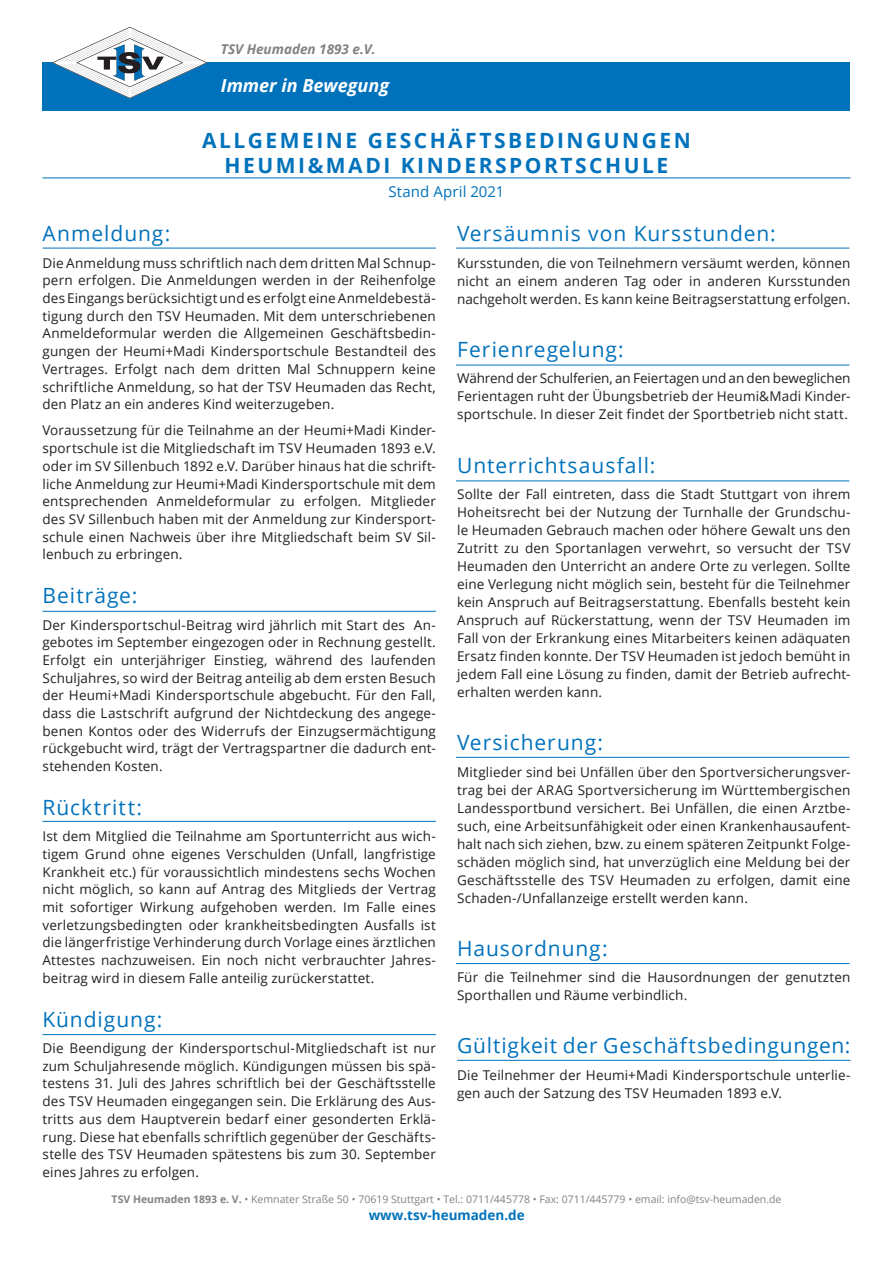
<style>
.page{position:relative;width:893px;height:1263px;background:#fff}
.page>*{position:absolute;margin:0;border:0;box-sizing:border-box;transform-origin:0 0}
.Fliesstext{font:21px "Open Sans";letter-spacing:.045em;color:#0072bc}
.t1{font:700 21px "Open Sans";letter-spacing:.12em;color:#0072bc}
.t2{font:italic 700 18px "Open Sans";color:#fff}
.t3{font:15px "Open Sans";letter-spacing:.005em;color:#0072bc}
.Fliesstext-2{font:13.5px/17.7px "Open Sans";letter-spacing:.01em;color:#231f20;text-align:justify}
.t4{font:700 13.5px "Open Sans";color:#0072bc}
.t5{font:italic 700 13.5px "Open Sans";color:#808285}
.t6{font:10.5px "Open Sans";color:#808285}
.s1{font-weight:700}
</style>
<div class="page">
<div style="left:43px;top:62px;width:807px;height:49px;background:#0072bc"></div>
<svg style="left:53px;top:27px;width:154px;height:71px"></svg>
<hr style="left:43px;top:248px;width:393px;height:1px;background:#0072bc">
<hr style="left:43px;top:611px;width:393px;height:1px;background:#0072bc">
<hr style="left:43px;top:821px;width:393px;height:1px;background:#0072bc">
<hr style="left:457px;top:1060px;width:393px;height:1px;background:#0072bc">
<hr style="left:43px;top:1034px;width:393px;height:1px;background:#0072bc">
<hr style="left:456px;top:248px;width:393px;height:1px;background:#0072bc">
<hr style="left:456px;top:365px;width:393px;height:1px;background:#0072bc">
<hr style="left:456px;top:480px;width:393px;height:1px;background:#0072bc">
<hr style="left:456px;top:757px;width:393px;height:1px;background:#0072bc">
<hr style="left:456px;top:963px;width:393px;height:1px;background:#0072bc">
<hr style="left:43px;top:178px;width:807px;height:1px;background:#0072bc">
<p class="t5" style="left:221px;top:39px;width:156px">TSV Heumaden 1893 e.V.</p>
<p class="t2" style="left:221px;top:73px;width:170px">Immer in Bewegung</p>
<p class="t1" style="left:202px;top:125px;width:490px">ALLGEMEINE GESCHÄFTSBEDINGUNGEN</p>
<p class="t1" style="left:225px;top:151px;width:445px">HEUMI&amp;MADI KINDERSPORTSCHULE</p>
<p class="t3" style="left:389px;top:181px;width:117px">Stand April 2021</p>
<p class="Fliesstext" style="left:43px;top:219px;width:129px">Anmeldung:</p>
<p class="Fliesstext-2" style="left:43px;top:254px;width:395px">Die Anmeldung muss schriftlich nach dem dritten Mal Schnup&shy;pern erfolgen. Die Anmeldungen werden in der Reihenfolge des Eingangs berücksichtigt und es erfolgt eine Anmeldebestä&shy;tigung durch den TSV Heumaden. Mit dem unterschriebenen Anmeldeformular werden die Allgemeinen Geschäftsbedin&shy;gungen der Heumi+Madi Kindersportschule Bestandteil des Vertrages. Erfolgt nach dem dritten Mal Schnuppern keine schriftliche Anmeldung, so hat der TSV Heumaden das Recht, den Platz an ein anderes Kind weiterzugeben.</p>
<p class="Fliesstext-2" style="left:43px;top:421px;width:395px">Voraussetzung für die Teilnahme an der Heumi+Madi Kinder&shy;sportschule ist die Mitgliedschaft im TSV Heumaden 1893 e.V. oder im SV Sillenbuch 1892 e.V. Darüber hinaus hat die schrift&shy;liche Anmeldung zur Heumi+Madi Kindersportschule mit dem entsprechenden Anmeldeformular zu erfolgen. Mitglieder des SV Sillenbuch haben mit der Anmeldung zur Kindersport&shy;schule einen Nachweis über ihre Mitgliedschaft beim SV Sil&shy;lenbuch zu erbringen.</p>
<p class="Fliesstext" style="left:43px;top:581px;width:96px">Beiträge:</p>
<p class="Fliesstext-2" style="left:43px;top:615px;width:395px">Der Kindersportschul-Beitrag wird jährlich mit Start des An&shy;gebotes im September eingezogen oder in Rechnung gestellt.<br>Erfolgt ein unterjähriger Einstieg, während des laufenden Schuljahres, so wird der Beitrag anteilig ab dem ersten Besuch der Heumi+Madi Kindersportschule abgebucht. Für den Fall, dass die Lastschrift aufgrund der Nichtdeckung des angege&shy;benen Kontos oder des Widerrufs der Einzugsermächtigung rückgebucht wird, trägt der Vertragspartner die dadurch ent&shy;stehenden Kosten.</p>
<p class="Fliesstext" style="left:43px;top:793px;width:101px">Rücktritt:</p>
<p class="Fliesstext-2" style="left:43px;top:827px;width:395px">Ist dem Mitglied die Teilnahme am Sportunterricht aus wich&shy;tigem Grund ohne eigenes Verschulden (Unfall, langfristige Krankheit etc.) für voraussichtlich mindestens sechs Wochen nicht möglich, so kann auf Antrag des Mitglieds der Vertrag mit sofortiger Wirkung aufgehoben werden. Im Falle eines verletzungsbedingten oder krankheitsbedingten Ausfalls ist die längerfristige Verhinderung durch Vorlage eines ärztlichen Attestes nachzuweisen. Ein noch nicht verbrauchter Jahres&shy;beitrag wird in diesem Falle anteilig zurückerstattet.</p>
<p class="Fliesstext" style="left:43px;top:1005px;width:121px">Kündigung:</p>
<p class="Fliesstext-2" style="left:43px;top:1039px;width:395px">Die Beendigung der Kindersportschul-Mitgliedschaft ist nur zum Schuljahresende möglich. Kündigungen müssen bis spä&shy;testens 31. Juli des Jahres schriftlich bei der Geschäftsstelle des TSV Heumaden eingegangen sein. Die Erklärung des Aus&shy;tritts aus dem Hauptverein bedarf einer gesonderten Erklä&shy;rung. Diese hat ebenfalls schriftlich gegenüber der Geschäfts&shy;stelle des TSV Heumaden spätestens bis zum 30. September eines Jahres zu erfolgen.</p>
<p class="Fliesstext" style="left:457px;top:219px;width:320px">Versäumnis von Kursstunden:</p>
<p class="Fliesstext-2" style="left:457px;top:254px;width:395px">Kursstunden, die von Teilnehmern versäumt werden, können nicht an einem anderen Tag oder in anderen Kursstunden nachgeholt werden. Es kann keine Beitragserstattung erfolgen.</p>
<p class="Fliesstext" style="left:457px;top:335px;width:168px">Ferienregelung:</p>
<p class="Fliesstext-2" style="left:457px;top:369px;width:395px">Während der Schulferien, an Feiertagen und an den beweglichen Ferientagen ruht der Übungsbetrieb der Heumi&amp;Madi Kinder&shy;sportschule. In dieser Zeit findet der Sportbetrieb nicht statt.</p>
<p class="Fliesstext" style="left:457px;top:450px;width:200px">Unterrichtsausfall:</p>
<p class="Fliesstext-2" style="left:457px;top:485px;width:395px">Sollte der Fall eintreten, dass die Stadt Stuttgart von ihrem Hoheitsrecht bei der Nutzung der Turnhalle der Grundschu&shy;le Heumaden Gebrauch machen oder höhere Gewalt uns den Zutritt zu den Sportanlagen verwehrt, so versucht der TSV Heumaden den Unterricht an andere Orte zu verlegen. Sollte eine Verlegung nicht möglich sein, besteht für die Teilnehmer kein Anspruch auf Beitragserstattung. Ebenfalls besteht kein Anspruch auf Rückerstattung, wenn der TSV Heumaden im Fall von der Erkrankung eines Mitarbeiters keinen adäquaten Ersatz finden konnte. Der TSV Heumaden ist jedoch bemüht in jedem Fall eine Lösung zu finden, damit der Betrieb aufrecht&shy;erhalten werden kann.</p>
<p class="Fliesstext" style="left:457px;top:728px;width:147px">Versicherung:</p>
<p class="Fliesstext-2" style="left:457px;top:762px;width:395px">Mitglieder sind bei Unfällen über den Sportversicherungsver&shy;trag bei der ARAG Sportversicherung im Württembergischen Landessportbund versichert. Bei Unfällen, die einen Arztbe&shy;such, eine Arbeitsunfähigkeit oder einen Krankenhausaufent&shy;halt nach sich ziehen, bzw. zu einem späteren Zeitpunkt Folge&shy;schäden möglich sind, hat unverzüglich eine Meldung bei der Geschäftsstelle des TSV Heumaden zu erfolgen, damit eine Schaden-/Unfallanzeige erstellt werden kann.</p>
<p class="Fliesstext" style="left:457px;top:933px;width:152px">Hausordnung:</p>
<p class="Fliesstext-2" style="left:457px;top:968px;width:395px">Für die Teilnehmer sind die Hausordnungen der genutzten<br>Sporthallen und Räume verbindlich.</p>
<p class="Fliesstext" style="left:457px;top:1031px;width:395px">Gültigkeit der Geschäftsbedingungen:</p>
<p class="Fliesstext-2" style="left:457px;top:1065px;width:395px">Die Teilnehmer der Heumi+Madi Kindersportschule unterlie&shy;gen auch der Satzung des TSV Heumaden 1893 e.V.</p>
<p class="t6" style="left:112px;top:1192px;width:671px"><span class="s1">TSV Heumaden 1893 e. V.</span> • Kemnater Straße 50 • 70619 Stuttgart • Tel.: 0711/445778 • Fax: 0711/445779 • email: info@tsv-heumaden.de</p>
<p class="t4" style="left:369px;top:1205px;width:158px">www.tsv-heumaden.de</p>
</div>
